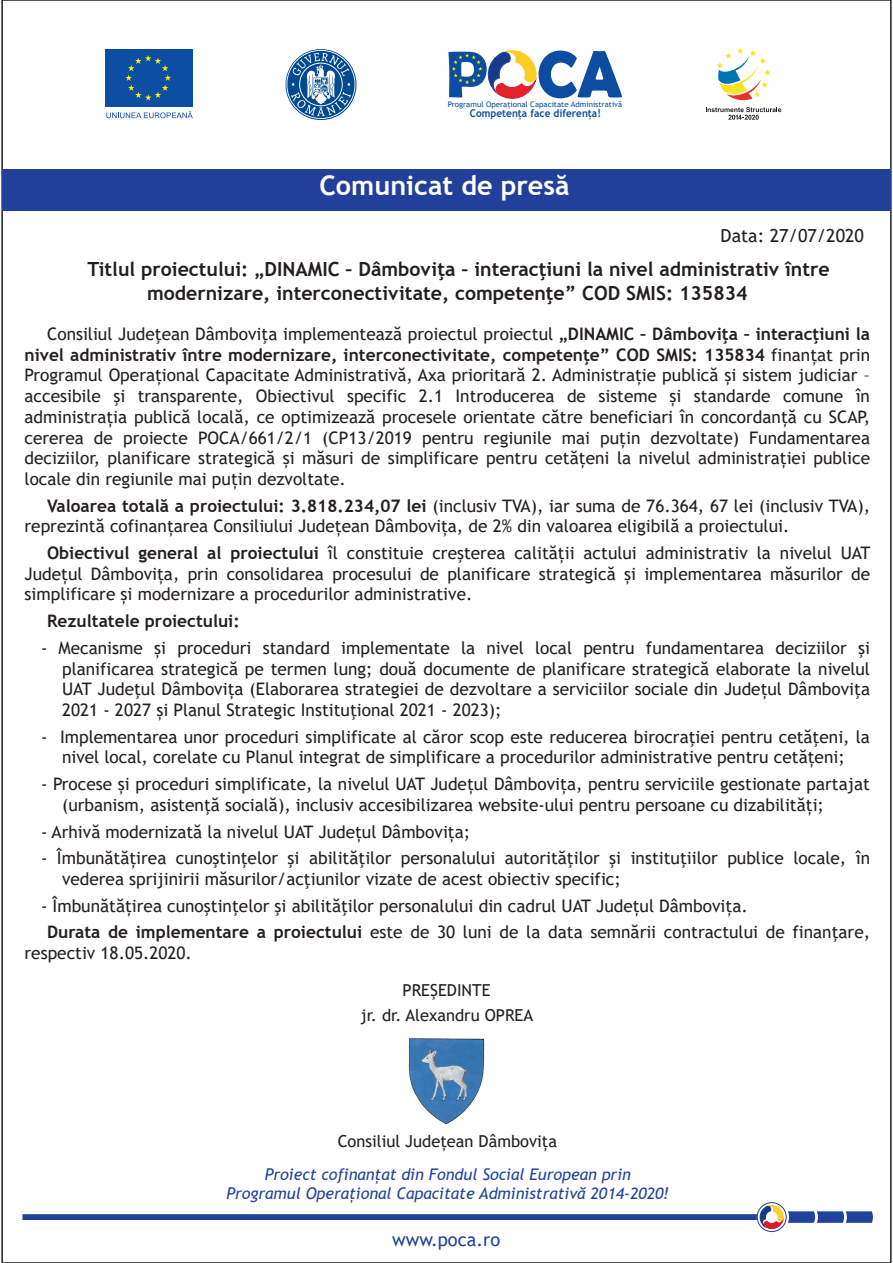
<style>
.page{position:relative;width:893px;height:1263px;background:#fff}
.page>*{position:absolute;margin:0;border:0;box-sizing:border-box;transform-origin:0 0}
.t1{font:700 27px "Trebuchet MS";color:#fff}
.t2{font:700 19.5px/23.4px "Trebuchet MS";color:#231f20}
.t3{font:18.3px "Trebuchet MS";color:#1f439b}
.t4{font:18px "Trebuchet MS";color:#231f20}
.t5{font:17.25px/20.7px "Trebuchet MS";color:#231f20}
.t6{font:700 17.25px "Trebuchet MS";color:#231f20}
.t7{font:16.5px/25.8px "Trebuchet MS";color:#231f20;text-align:center}
.t8{font:italic 16.05px/19.2px "Trebuchet MS";color:#1f439b;text-align:center}
.t9{font:700 10.65px "Trebuchet MS";color:#0d4da1;scale:.94 1}
.t10{font:7.65px "Trebuchet MS";color:#0d4da1;scale:1.04 1}
.s1{font-weight:700}
</style>
<div class="page">
<div style="left:2px;top:169px;width:889px;height:42px;background:#223f99"></div>
<div style="left:106px;top:49px;width:87px;height:58px;background:#0c4ea2"></div>
<svg style="left:125px;top:55px;width:46px;height:46px"></svg>
<svg style="left:106px;top:111px;width:87px;height:7px"></svg>
<svg style="left:285px;top:49px;width:72px;height:71px"></svg>
<svg style="left:706px;top:48px;width:75px;height:72px"></svg>
<div style="left:757px;top:1202px;width:30px;height:30px;border:1px solid #1f439b;border-radius:50%"></div>
<svg style="left:22px;top:1204px;width:851px;height:27px"></svg>
<svg style="left:448px;top:50px;width:174px;height:49px"></svg>
<img style="left:408px;top:1038px;width:77px;height:86px">
<p class="t10" style="left:448px;top:99px;width:169px">Programul Operațional Capacitate Administrativă</p>
<p class="t9" style="left:470px;top:107px;width:141px">Competența face diferența!</p>
<h1 class="t1" style="left:319px;top:169px;width:252px">Comunicat de presă</h1>
<p class="t4" style="left:721px;top:224px;width:145px">Data: 27/07/2020</p>
<p class="t2" style="left:147px;top:258px;width:684px;text-indent:-60px">Titlul proiectului: „DINAMIC – Dâmboviţa – interacţiuni la nivel administrativ între modernizare, interconectivitate, competenţe” COD SMIS: 135834</p>
<p class="t5" style="left:25px;top:323px;width:847px;text-align:justify;text-indent:22px">Consiliul Judeţean Dâmboviţa implementează proiectul proiectul <span class="s1">„DINAMIC – Dâmboviţa – interacţiuni la nivel administrativ între modernizare, interconectivitate, competenţe” COD SMIS: 135834</span> finanțat prin Programul Operațional Capacitate Administrativă, Axa prioritară 2. Administrație publică și sistem judiciar – accesibile şi transparente, Obiectivul specific 2.1 Introducerea de sisteme și standarde comune în administrația publică locală, ce optimizează procesele orientate către beneficiari în concordanță cu SCAP, cererea de proiecte POCA/661/2/1 (CP13/2019 pentru regiunile mai puțin dezvoltate) Fundamentarea deciziilor, planificare strategică și măsuri de simplificare pentru cetățeni la nivelul administrației publice locale din regiunile mai puțin dezvoltate.</p>
<p class="t5" style="left:25px;top:495px;width:847px;text-indent:22px"><span class="s1">Valoarea totală a proiectului: 3.818.234,07 lei</span> (inclusiv TVA), iar suma de 76.364, 67 lei (inclusiv TVA), reprezintă cofinanțarea Consiliului Județean Dâmbovița, de 2% din valoarea eligibilă a proiectului.</p>
<p class="t5" style="left:25px;top:542px;width:847px;text-align:justify;text-indent:22px"><span class="s1">Obiectivul general al proiectului</span> îl constituie creşterea calității actului administrativ la nivelul UAT Județul Dâmbovița, prin consolidarea procesului de planificare strategică și implementarea măsurilor de simplificare și modernizare a procedurilor administrative.</p>
<p class="t6" style="left:47px;top:610px;width:194px">Rezultatele proiectului:</p>
<p class="t5" style="left:62px;top:637px;width:809px;text-align:justify;text-indent:-21px">- Mecanisme și proceduri standard implementate la nivel local pentru fundamentarea deciziilor şi planificarea strategică pe termen lung; două documente de planificare strategică elaborate la nivelul UAT Judeţul Dâmbovița (Elaborarea strategiei de dezvoltare a serviciilor sociale din Județul Dâmboviţa 2021 - 2027 și Planul Strategic Instituţional 2021 - 2023);</p>
<p class="t5" style="left:41px;top:726px;width:830px;text-align:center">- Implementarea unor proceduri simplificate al căror scop este reducerea birocraţiei pentru cetăţeni, la nivel local, corelate cu Planul integrat de simplificare a procedurilor administrative pentru cetățeni;</p>
<p class="t5" style="left:62px;top:773px;width:809px;text-indent:-21px">- Procese și proceduri simplificate, la nivelul UAT Județul Dâmbovița, pentru serviciile gestionate partajat (urbanism, asistenţă socială), inclusiv accesibilizarea website-ului pentru persoane cu dizabilități;</p>
<p class="t5" style="left:41px;top:821px;width:431px">- Arhivă modernizată la nivelul UAT Județul Dâmbovița;</p>
<p class="t5" style="left:62px;top:848px;width:809px;text-indent:-21px">- Îmbunătățirea cunoştinţelor şi abilităţilor personalului autorităţilor şi instituţiilor publice locale, în vederea sprijinirii măsurilor/acţiunilor vizate de acest obiectiv specific;</p>
<p class="t5" style="left:47px;top:892px;width:824px;line-height:26.7px;text-indent:-6px">- Îmbunătățirea cunoştinţelor şi abilităţilor personalului din cadrul UAT Județul Dâmbovița.<br><span class="s1">Durata de implementare a proiectului</span> este de 30 luni de la data semnării contractului de finanţare,</p>
<p class="t5" style="left:25px;top:942px;width:169px">respectiv 18.05.2020.</p>
<p class="t7" style="left:361px;top:977px;width:174px">PREŞEDINTE<br>jr. dr. Alexandru OPREA</p>
<p class="t7" style="left:338px;top:1128px;width:221px">Consiliul Județean Dâmbovița</p>
<p class="t8" style="left:226px;top:1164px;width:445px">Proiect cofinanțat din Fondul Social European prin<br>Programul Operațional Capacitate Administrativă 2014-2020!</p>
<p class="t3" style="left:392px;top:1228px;width:110px">www.poca.ro</p>
</div>
